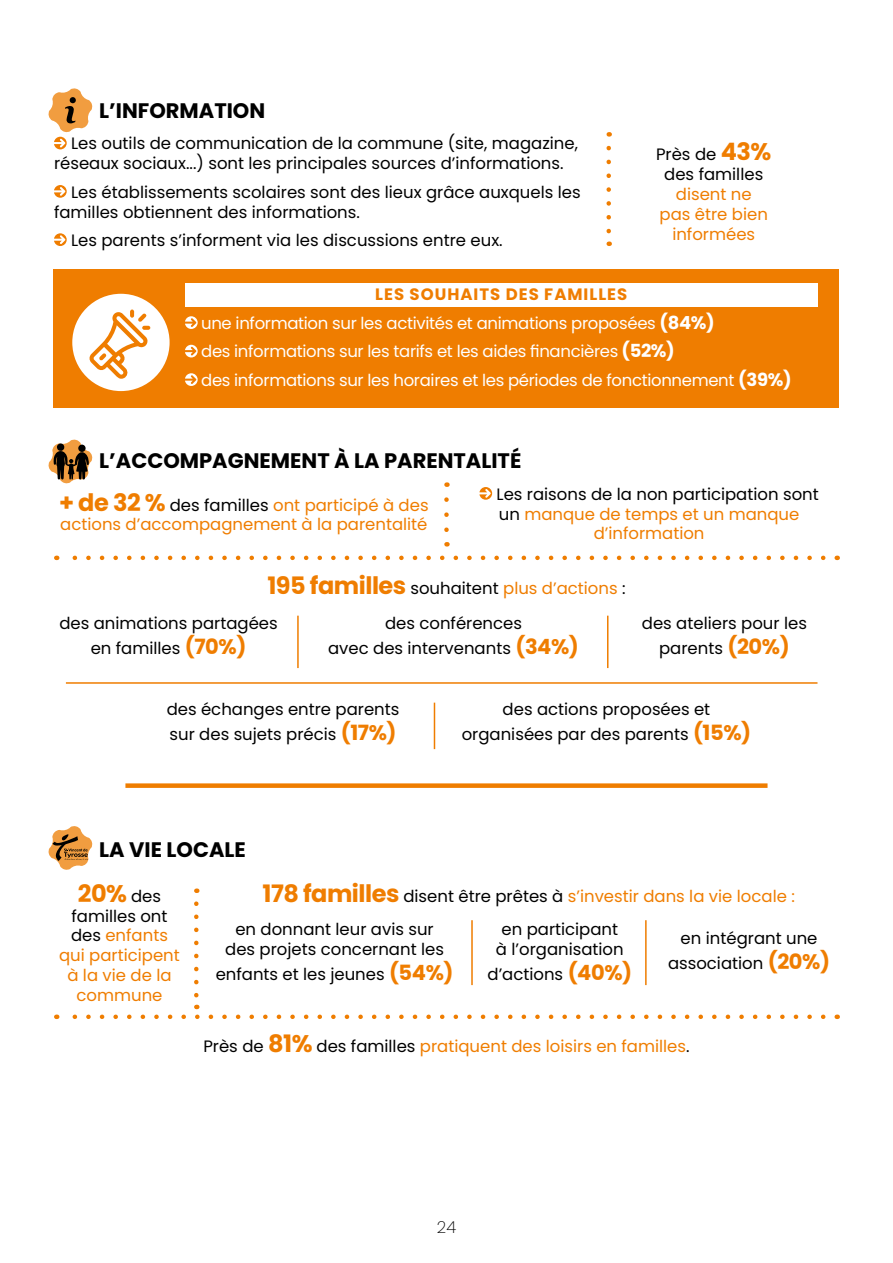
<style>
.page{position:relative;width:893px;height:1263px;background:#fff}
.page>*{position:absolute;margin:0;border:0;box-sizing:border-box;transform-origin:0 0}
.t1{font:700 24px "Poppins";color:#ef7d00}
.t2{font:700 21px "Poppins";color:#000}
.t3{font:16.5px/25.2px "Poppins";color:#000;text-align:center}
.t4{font:16.5px/19.8px "Poppins";color:#ef7d00;text-align:center}
.t5{font:16.5px/28.5px "Poppins";letter-spacing:-.02em;color:#fff}
.t6{font:200 16.5px "Poppins";color:#000}
.s1{font-weight:700;font-size:24px;color:#ef7d00}
.s2{font-weight:700;color:#ef7d00}
.s3{font-weight:700;font-size:18px}
.s4{font-weight:700;font-size:24px}
.s5{color:#000}
.s6{font-weight:700;font-size:21px;color:#ef7d00}
.s7{font-weight:400;font-size:16.5px;color:#000}
.s8{color:#ef7d00}
</style>
<div class="page">
<div style="left:54px;top:269px;width:785px;height:139px;background:#ef7d00"></div>
<svg style="left:606px;top:148px;width:5px;height:98px"></svg>
<svg style="left:444px;top:500px;width:5px;height:46px"></svg>
<svg style="left:54px;top:185px;width:13px;height:13px"></svg>
<svg style="left:54px;top:233px;width:13px;height:13px"></svg>
<svg style="left:479px;top:487px;width:13px;height:13px"></svg>
<div style="left:72px;top:294px;width:98px;height:97px;background:#fff;border-radius:50%"></div>
<div style="left:185px;top:283px;width:632px;height:23px;background:#fff"></div>
<svg style="left:185px;top:316px;width:13px;height:13px"></svg>
<svg style="left:185px;top:345px;width:13px;height:12px"></svg>
<svg style="left:185px;top:373px;width:13px;height:13px"></svg>
<svg style="left:89px;top:310px;width:61px;height:69px"></svg>
<div style="left:125px;top:783px;width:642px;height:5px;background:#ef7d00"></div>
<svg style="left:72px;top:556px;width:751px;height:4px"></svg>
<svg style="left:72px;top:904px;width:751px;height:115px"></svg>
<hr style="left:297px;top:616px;width:2px;height:52px;background:#ef7d00">
<hr style="left:607px;top:616px;width:1px;height:52px;background:#ef7d00">
<hr style="left:434px;top:703px;width:1px;height:46px;background:#ef7d00">
<hr style="left:471px;top:920px;width:2px;height:65px;background:#ef7d00">
<hr style="left:645px;top:920px;width:2px;height:65px;background:#ef7d00">
<hr style="left:66px;top:682px;width:751px;height:2px;background:#ef7d00">
<svg style="left:48px;top:826px;width:45px;height:44px"></svg>
<svg style="left:48px;top:439px;width:45px;height:45px"></svg>
<svg style="left:48px;top:88px;width:45px;height:61px"></svg>
<p class="t2" style="left:99px;top:98px;width:167px">L’INFORMATION</p>
<p class="t3" style="left:54px;top:134px;width:525px;line-height:19.8px;text-align:left;text-indent:17px">Les outils de communication de la commune (site, magazine, réseaux sociaux...) sont les principales sources d’informations.</p>
<p class="t3" style="left:54px;top:182px;width:528px;line-height:19.8px;text-align:left;text-indent:17px">Les établissements scolaires sont des lieux grâce auxquels les familles obtiennent des informations.</p>
<p class="t3" style="left:71px;top:228px;width:433px">Les parents s’informent via les discussions entre eux.</p>
<p class="t3" style="left:656px;top:145px;width:117px;line-height:19.8px">Près de <span class="s1">43% </span>des familles</p>
<p class="t4" style="left:660px;top:184px;width:110px">disent ne pas être bien informées</p>
<p class="t5" style="left:201px;top:280px;width:592px;text-indent:174px"><span class="s2">LES SOUHAITS DES FAMILLES<br></span>une information sur les activités et animations proposées <span class="s3">(84%)<br></span>des informations sur les tarifs et les aides financières <span class="s3">(52%)<br></span>des informations sur les horaires et les périodes de fonctionnement <span class="s3">(39%)</span></p>
<p class="t2" style="left:99px;top:448px;width:424px">L’ACCOMPAGNEMENT À LA PARENTALITÉ</p>
<p class="t4" style="left:59px;top:495px;width:371px;text-align:left"><span class="s4">+ de 32 %</span> <span class="s5">des familles</span> ont participé à des actions d’accompagnement à la parentalité</p>
<p class="t3" style="left:497px;top:481px;width:324px">Les raisons de la non participation sont</p>
<p class="t4" style="left:499px;top:504px;width:302px"><span class="s5">un</span> manque de temps et un manque</p>
<p class="t4" style="left:594px;top:524px;width:112px">d’information</p>
<p class="t4" style="left:267px;top:579px;width:360px"><span class="s4">195 familles</span> <span class="s5">souhaitent</span> plus d’actions <span class="s5">:</span></p>
<p class="t3" style="left:59px;top:610px;width:220px">des animations partagées en familles <span class="s6">(70%)</span></p>
<p class="t3" style="left:328px;top:610px;width:252px">des conférences<br>avec des intervenants <span class="s6">(34%)</span></p>
<p class="t3" style="left:642px;top:610px;width:167px">des ateliers pour les parents <span class="s6">(20%)</span></p>
<p class="t3" style="left:167px;top:696px;width:234px;text-align:left">des échanges entre parents sur des sujets précis <span class="s6">(17%)</span></p>
<p class="t3" style="left:462px;top:696px;width:291px">des actions proposées et organisées par des parents <span class="s6">(15%)</span></p>
<p class="t2" style="left:99px;top:837px;width:148px">LA VIE LOCALE</p>
<h1 class="t1" style="left:78px;top:879px;width:85px">20% <span class="s7">des</span></h1>
<p class="t4" style="left:59px;top:906px;width:122px"><span class="s5">familles ont des</span> enfants qui participent à la vie de la commune</p>
<p class="t3" style="left:235px;top:879px;width:561px;line-height:33.6px;text-align:left;text-indent:27px"><span class="s1">178 familles</span> disent être prêtes à <span class="s8">s’investir dans la vie locale : </span>en donnant leur avis sur</p>
<p class="t3" style="left:216px;top:937px;width:239px">des projets concernant les enfants et les jeunes <span class="s6">(54%)</span></p>
<p class="t3" style="left:496px;top:920px;width:129px;line-height:19.8px">en participant à l’organisation</p>
<p class="t3" style="left:487px;top:962px;width:146px">d’actions <span class="s6">(40%)</span></p>
<p class="t3" style="left:668px;top:926px;width:164px">en intégrant une association <span class="s6">(20%)</span></p>
<p class="t4" style="left:203px;top:1037px;width:488px"><span class="s5">Près de</span> <span class="s4">81%</span> <span class="s5">des familles</span> pratiquent des loisirs en familles<span class="s5">.</span></p>
<p class="t6" style="left:437px;top:1217px;width:21px">24</p>
</div>
